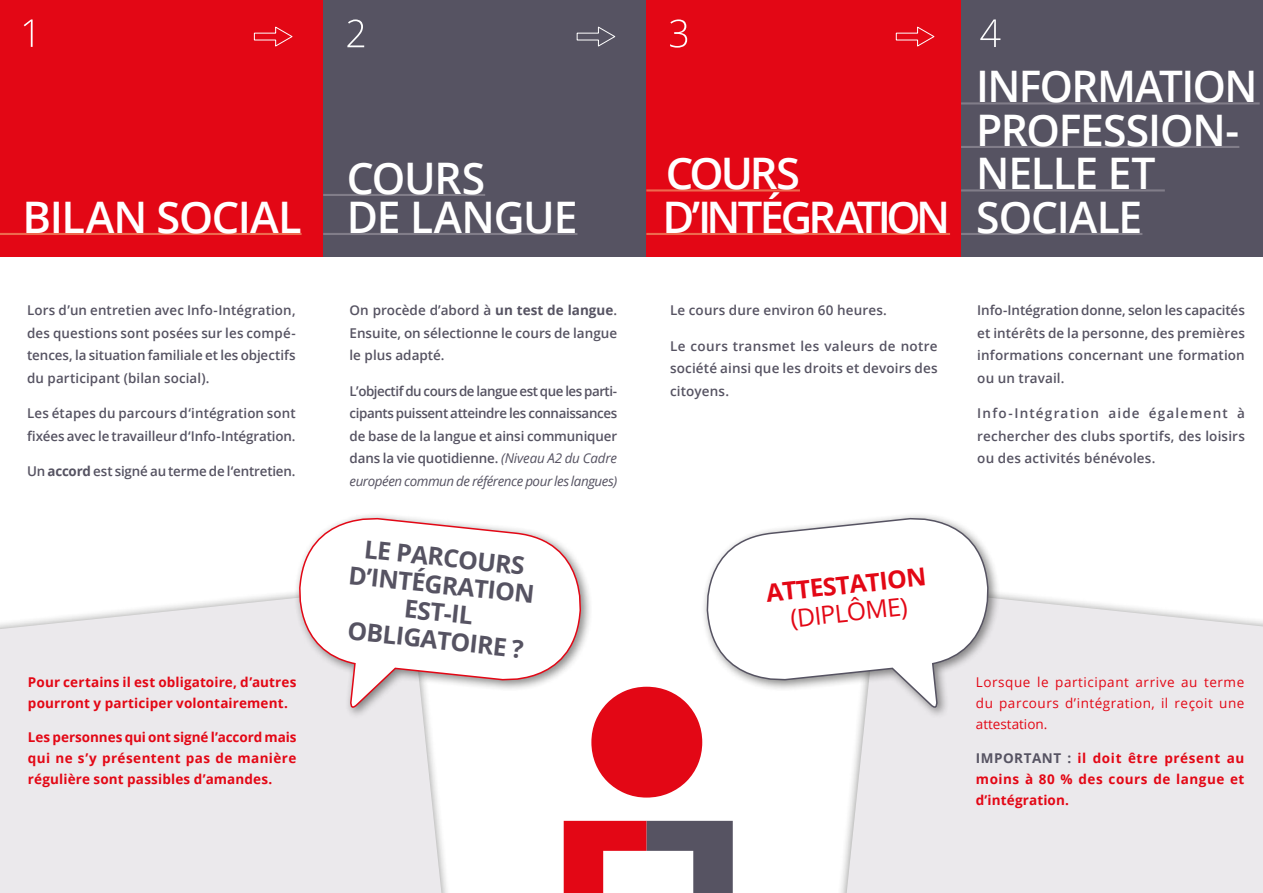
<style>
.page{position:relative;width:1263px;height:893px;background:#fff}
.page>*{position:absolute;margin:0;border:0;box-sizing:border-box;transform-origin:0 0}
.t1{font:600 43.5px/43.5px "Open Sans";letter-spacing:-.03em;color:#fff}
.t2{font:600 43.5px/43.5px "Open Sans";letter-spacing:-.08em;color:#fff}
.t3{font:700 24.75px/27.6px "Open Sans";color:#565362;text-align:center}
.t4{font:700 24.75px "Open Sans";color:#e30715}
.t5{font:24.75px "Open Sans";color:#e30715}
.t6{font:600 13.5px/22.5px "Open Sans";letter-spacing:.005em;color:#565362;text-align:justify}
.t7{font:700 13.5px/21px "Open Sans";letter-spacing:.015em;color:#e30715;text-align:justify}
.t8{font:13.5px/21px "Open Sans";letter-spacing:.04em;color:#e30715;text-align:justify}
.t9{font:600 13.5px "Open Sans";letter-spacing:-.015em;color:#565362}
.s1{font-weight:700}
.s2{font-weight:400;font-style:italic}
.s3{color:#565362}
</style>
<div class="page">
<div style="left:0;top:0;width:332px;height:256px;background:#e30715"></div>
<div style="left:0;top:593px;width:441px;height:300px;background:#ebe9ec"></div>
<div style="left:847px;top:594px;width:416px;height:299px;background:#ebe9ec"></div>
<div style="left:323px;top:0;width:328px;height:256px;background:#565362"></div>
<div style="left:647px;top:0;width:327px;height:256px;background:#e30715"></div>
<div style="left:961px;top:0;width:302px;height:256px;background:#565362"></div>
<hr style="left:0;top:233px;width:302px;height:2px;background:#ed6a4e">
<hr style="left:646px;top:189px;width:154px;height:3px;background:#ed6a4e">
<hr style="left:646px;top:233px;width:304px;height:2px;background:#ed6a4e">
<hr style="left:323px;top:194px;width:162px;height:2px;background:#817d89">
<hr style="left:323px;top:233px;width:254px;height:2px;background:#817d89">
<hr style="left:961px;top:102px;width:299px;height:3px;background:#817d89">
<hr style="left:961px;top:146px;width:278px;height:2px;background:#817d89">
<hr style="left:961px;top:189px;width:204px;height:3px;background:#817d89">
<hr style="left:961px;top:233px;width:181px;height:2px;background:#817d89">
<svg style="left:24px;top:19px;width:9px;height:28px"></svg>
<svg style="left:980px;top:19px;width:20px;height:28px"></svg>
<svg style="left:670px;top:19px;width:17px;height:29px"></svg>
<svg style="left:347px;top:19px;width:17px;height:28px"></svg>
<svg style="left:564px;top:821px;width:169px;height:72px"></svg>
<svg style="left:591px;top:687px;width:111px;height:111px"></svg>
<div style="left:293px;top:512px;width:300px;height:207px;background:#1a1a18;opacity:.5"></div>
<svg style="left:293px;top:512px;width:295px;height:199px"></svg>
<div style="left:700px;top:512px;width:301px;height:207px;background:#1a1a18;opacity:.5"></div>
<svg style="left:700px;top:512px;width:294px;height:199px"></svg>
<svg style="left:254px;top:26px;width:39px;height:21px"></svg>
<svg style="left:577px;top:26px;width:38px;height:21px"></svg>
<svg style="left:896px;top:26px;width:38px;height:21px"></svg>
<h1 class="t1" style="left:23px;top:194px;width:281px">BILAN SOCIAL</h1>
<p class="t6" style="left:27px;top:299px;width:270px">Lors d’un entretien avec Info-Intégration, des questions sont posées sur les compé&shy;tences, la situation familiale et les objectifs du participant (bilan social).</p>
<p class="t6" style="left:27px;top:402px;width:270px">Les étapes du parcours d‘intégration sont fixées avec le travailleur d‘Info-Intégration.</p>
<p class="t9" style="left:27px;top:462px;width:270px">Un <span class="s1">accord</span> est signé au terme de l‘entretien.</p>
<p class="t7" style="left:28px;top:671px;width:270px">Pour certains il est obligatoire, d’autres pourront y participer volontairement.</p>
<p class="t7" style="left:28px;top:726px;width:270px">Les personnes qui ont signé l’accord mais qui ne s’y présentent pas de manière régulière sont passibles d’amandes.</p>
<h1 class="t1" style="left:347px;top:157px;width:232px;line-height:39px">COURS<br>DE LANGUE</h1>
<p class="t6" style="left:349px;top:299px;width:269px">On procède d’abord à <span class="s1">un test de langue</span>.<br>Ensuite, on sélectionne le cours de langue le plus adapté.</p>
<p class="t6" style="left:349px;top:379px;width:269px">L’objectif du cours de langue est que les parti&shy;cipants puissent atteindre les connaissances de base de la langue et ainsi communiquer dans la vie quotidienne. <span class="s2">(Niveau A2 du Cadre européen commun de référence pour les langues)</span></p>
<h2 class="t3" style="left:353px;top:533px;width:188px;rotate:6deg">LE PARCOURS<br>D’INTÉGRATION<br>EST-IL<br>OBLIGATOIRE ?</h2>
<h1 class="t2" style="left:663px;top:151px;width:289px">COURS<br>D’INTÉGRATION</h1>
<p class="t6" style="left:670px;top:299px;width:218px">Le cours dure environ 60 heures.</p>
<p class="t6" style="left:670px;top:334px;width:269px">Le cours transmet les valeurs de notre société ainsi que les droits et devoirs des citoyens.</p>
<h1 class="t1" style="left:976px;top:64px;width:283px">INFORMATION<br>PROFESSION-<br>NELLE ET<br>SOCIALE</h1>
<p class="t6" style="left:977px;top:299px;width:269px">Info-Intégration donne, selon les capacités et intérêts de la personne, des premières informations concernant une formation ou un travail.</p>
<p class="t6" style="left:977px;top:402px;width:269px">Info-Intégration aide également à rechercher des clubs sportifs, des loisirs ou des activités bénévoles.</p>
<h2 class="t4" style="left:764px;top:576px;width:162px;rotate:-6deg">ATTESTATION</h2>
<h2 class="t5" style="left:789px;top:601px;width:119px;rotate:-6deg">(DIPLÔME)</h2>
<p class="t8" style="left:976px;top:671px;width:270px">Lorsque le participant arrive au terme du parcours d’intégration, il reçoit une attestation.</p>
<p class="t7" style="left:976px;top:747px;width:270px"><span class="s3">IMPORTANT :</span> il doit être présent au moins à 80 % des cours de langue et d’intégration.</p>
</div>
